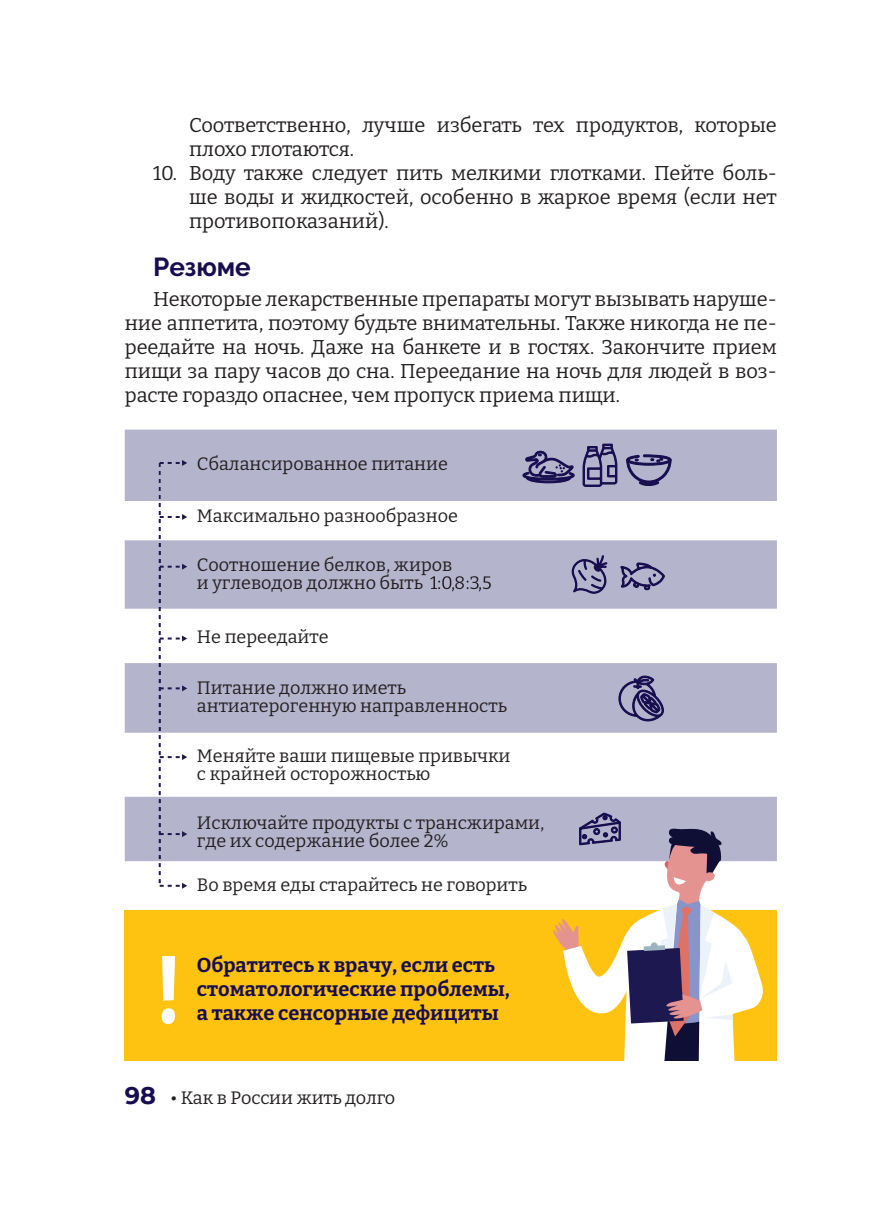
<style>
.page{position:relative;width:879px;height:1225px;background:#fff}
.page>*{position:absolute;margin:0;border:0;box-sizing:border-box;transform-origin:0 0}
.t1{font:700 26px "Raleway";color:#170d4f}
.t2{font:20px/24px "Bitter";color:#231f20;text-align:justify}
.t3{font:700 20px/24px "Bitter";color:#170d4f}
.t4{font:18px/18px "Bitter";color:#231f20}
.s1{font-family:"Montserrat";font-weight:700;font-size:24px;color:#170d4f}
</style>
<div class="page">
<svg style="left:125px;top:429px;width:652px;height:14px;background:#b8b7cf"></svg>
<svg style="left:125px;top:443px;width:652px;height:617px"></svg>
<p class="t2" style="left:189px;top:113px;width:589px">Соответственно, лучше избегать тех продуктов, которые плохо глотаются.</p>
<p class="t2" style="left:189px;top:161px;width:589px;text-indent:-36px">10. Воду также следует пить мелкими глотками. Пейте боль&shy;ше воды и жидкостей, особенно в жаркое время (если нет противопоказаний).</p>
<p class="t1" style="left:153px;top:252px;width:99px">Резюме</p>
<p class="t2" style="left:125px;top:287px;width:653px;text-indent:28px">Некоторые лекарственные препараты могут вызывать наруше&shy;ние аппетита, поэтому будьте внимательны. Также никогда не пе&shy;реедайте на ночь. Даже на банкете и в гостях. Закончите прием пищи за пару часов до сна. Переедание на ночь для людей в воз&shy;расте гораздо опаснее, чем пропуск приема пищи.</p>
<p class="t4" style="left:197px;top:457px;width:252px">Сбалансированное питание</p>
<p class="t4" style="left:197px;top:508px;width:262px">Максимально разнообразное</p>
<p class="t4" style="left:197px;top:558px;width:257px">Соотношение белков, жиров и углеводов должно быть</p>
<p class="t4" style="left:197px;top:629px;width:133px">Не переедайте</p>
<p class="t4" style="left:197px;top:681px;width:312px">Питание должно иметь антиатерогенную направленность</p>
<p class="t4" style="left:197px;top:749px;width:315px">Меняйте ваши пищевые привычки с крайней осторожностью</p>
<p class="t4" style="left:197px;top:815px;width:349px">Исключайте продукты с трансжирами, где их содержание более 2%</p>
<p class="t4" style="left:197px;top:878px;width:332px">Во время еды старайтесь не говорить</p>
<p class="t3" style="left:197px;top:955px;width:314px">Обратитесь к врачу, если есть стоматологические проблемы, а также сенсорные дефициты</p>
<p class="t4" style="left:125px;top:1088px;width:272px"><span class="s1">98</span> • Как в России жить долго</p>
</div>
